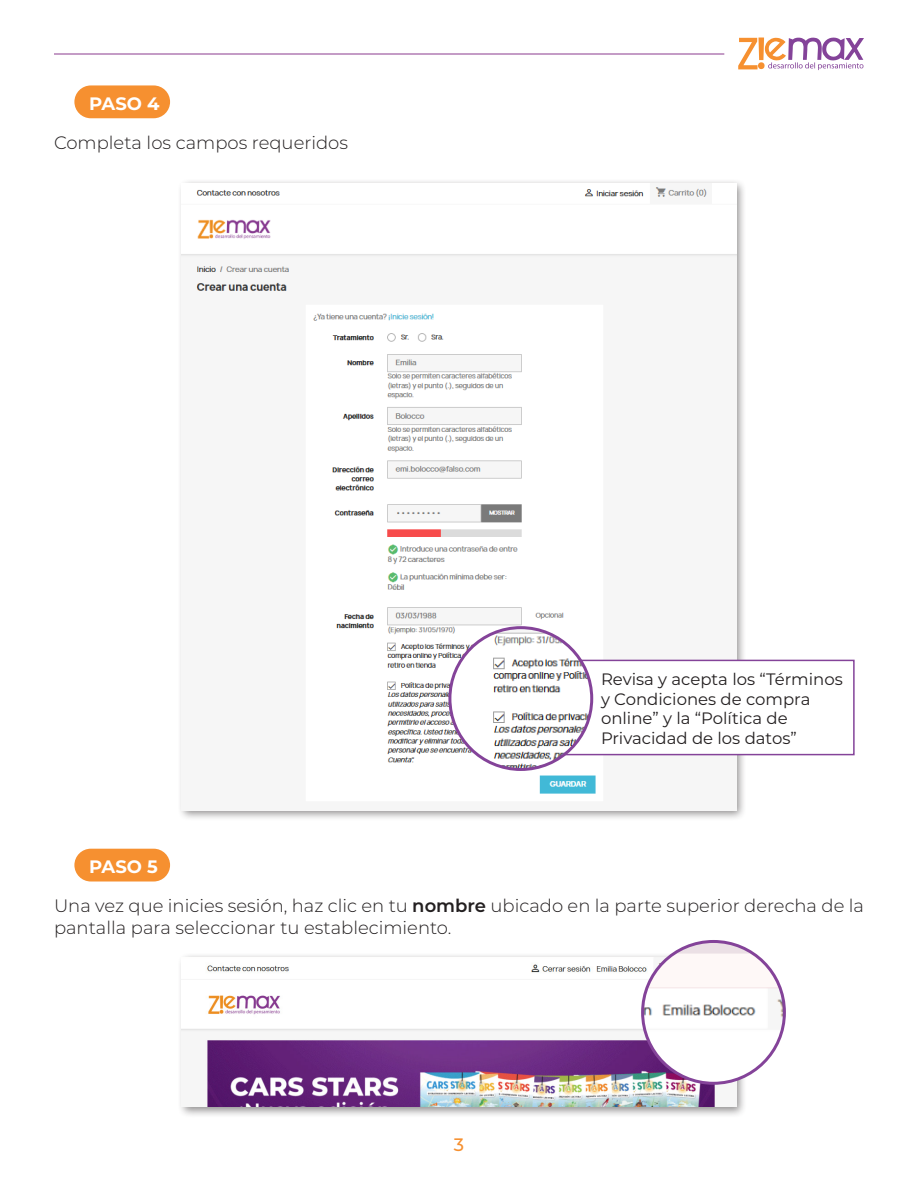
<style>
.page{position:relative;width:918px;height:1188px;background:#fff}
.page>*{position:absolute;margin:0;border:0;box-sizing:border-box;transform-origin:0 0}
.t1{font:300 18px/21.6px "Montserrat";color:#231f20}
.t2{font:700 18px "Montserrat";color:#fff}
.t3{font:500 18px "Montserrat";color:#f69030}
.t4{font:16.5px/19.8px "Montserrat";color:#231f20}
.s1{font-weight:600}
</style>
<div class="page">
<svg style="left:738px;top:37px;width:126px;height:33px"></svg>
<hr style="left:54px;top:54px;width:670px;height:1px;background:#8a3a8e">
<div style="left:177px;top:178px;width:570px;height:643px;background:#231f20;opacity:.5"></div>
<img style="left:182px;top:183px;width:554px;height:627px">
<div style="left:74px;top:85px;width:96px;height:33px;background:#f69030;border-radius:16px"></div>
<div style="left:562px;top:660px;width:293px;height:95px;background:#fff;border:2px solid #844399"></div>
<img style="left:450px;top:628px;width:142px;height:141px;border-radius:71px">
<div style="left:448px;top:626px;width:145px;height:145px;border:3px solid #844399;border-radius:50%"></div>
<div style="left:177px;top:952px;width:571px;height:166px;background:#231f20;opacity:.5"></div>
<img style="left:182px;top:957px;width:554px;height:150px">
<div style="left:74px;top:849px;width:96px;height:33px;background:#f69030;border-radius:16px"></div>
<img style="left:643px;top:941px;width:141px;height:142px;border-radius:71px">
<div style="left:641px;top:940px;width:145px;height:145px;border:3px solid #844399;border-radius:50%"></div>
<p class="t2" style="left:89px;top:90px;width:72px">PASO 4</p>
<p class="t1" style="left:54px;top:131px;width:295px">Completa los campos requeridos</p>
<p class="t2" style="left:89px;top:853px;width:70px">PASO 5</p>
<p class="t4" style="left:601px;top:668px;width:243px">Revisa y acepta los “Términos y Condiciones de compra online” y la “Política de<br>Privacidad de los datos”</p>
<p class="t1" style="left:54px;top:894px;width:812px">Una vez que inicies sesión, haz clic en tu <span class="s1">nombre</span> ubicado en la parte superior derecha de la pantalla para seleccionar tu establecimiento.</p>
<p class="t3" style="left:454px;top:1132px;width:12px">3</p>
</div>
